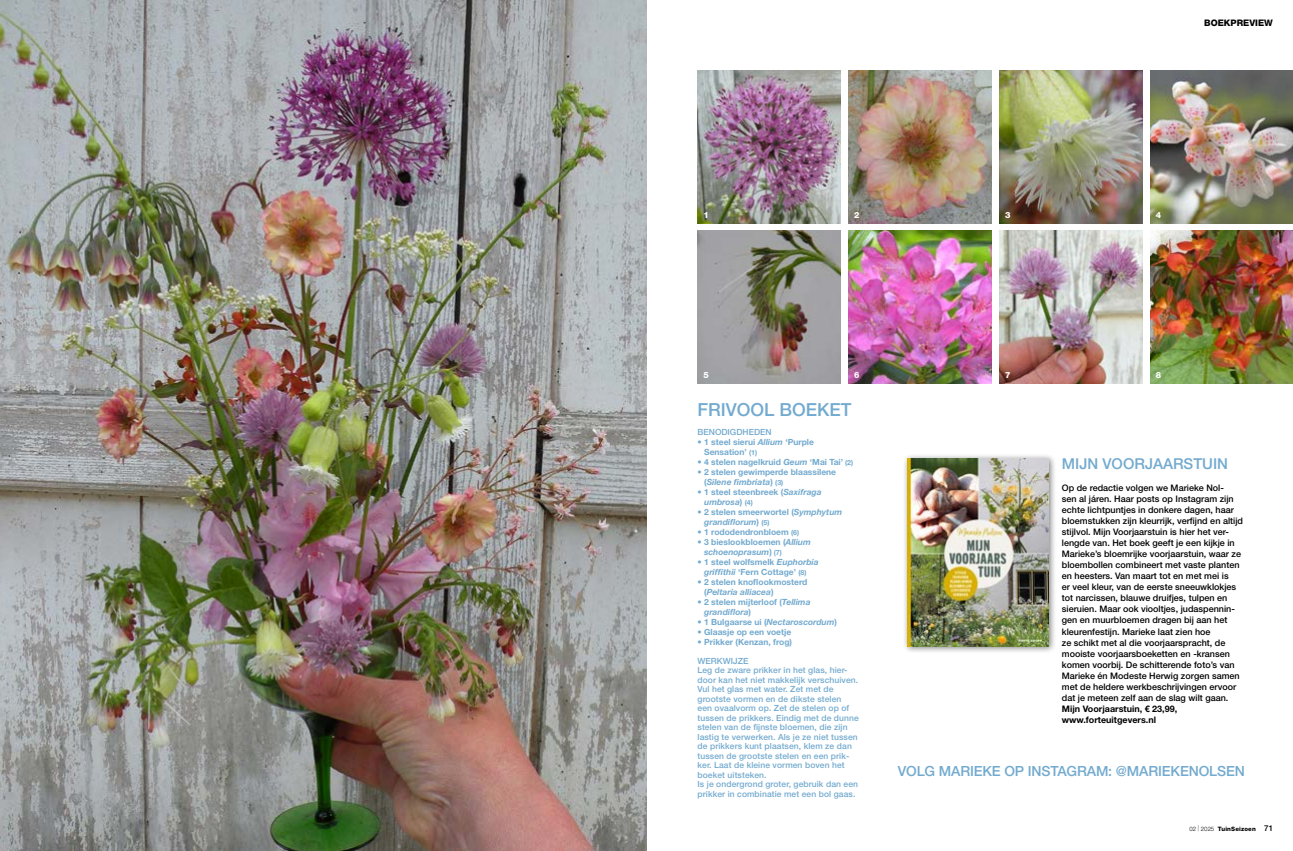
<style>
.page{position:relative;width:1293px;height:851px;background:#fff}
.page>*{position:absolute;margin:0;border:0;box-sizing:border-box;transform-origin:0 0}
.t1{font:500 18px "Helvetica Neue LT Std";color:#73aacf}
.t2{font:500 15px "Helvetica Neue LT Std";color:#73aacf}
.t3{font:500 14px "Helvetica Neue LT Std";letter-spacing:-.01em;color:#73aacf}
.t4{font:500 9px/11px "Helvetica Neue LT Std";color:#000}
.t5{font:700 9px/11px "Helvetica Neue LT Std";color:#000}
.t6{font:800 9px "Helvetica Neue LT Std";color:#000}
.t7{font:700 8.5px/10px "Helvetica Neue LT Std";color:#73aacf}
.t8{font:500 8.5px/9.5px "Helvetica Neue LT Std";letter-spacing:.01em;color:#73aacf}
.t9{font:800 8.5px "Helvetica Neue LT Std";color:#fff}
.t10{font:800 6px "Helvetica Neue LT Std";letter-spacing:.025em;color:#000}
.s1{font-style:italic}
.s2{font-size:7px}
.s3{font-weight:300}
.s4{font-weight:100}
.s5{font-weight:500;font-size:8px}
</style>
<div class="page">
<div style="left:902px;top:453px;width:154px;height:200px;background:#000;opacity:.5"></div>
<img style="left:907px;top:458px;width:141px;height:188px">
<img style="left:697px;top:71px;width:143px;height:152px">
<img style="left:848px;top:71px;width:143px;height:152px">
<img style="left:999px;top:71px;width:143px;height:152px">
<img style="left:1150px;top:71px;width:143px;height:152px">
<img style="left:697px;top:231px;width:143px;height:152px">
<img style="left:848px;top:231px;width:143px;height:152px">
<img style="left:999px;top:231px;width:143px;height:152px">
<img style="left:1150px;top:231px;width:143px;height:152px">
<img style="left:0;top:0;width:646px;height:850px">
<p class="t6" style="left:1204px;top:18px;width:70px">BOEKPREVIEW</p>
<p class="t9" style="left:703px;top:210px;width:7px">1</p>
<p class="t9" style="left:854px;top:210px;width:7px">2</p>
<p class="t9" style="left:1005px;top:210px;width:7px">3</p>
<p class="t9" style="left:1156px;top:210px;width:7px">4</p>
<p class="t9" style="left:703px;top:370px;width:7px">5</p>
<p class="t9" style="left:854px;top:370px;width:7px">6</p>
<p class="t9" style="left:1005px;top:370px;width:7px">7</p>
<p class="t9" style="left:1156px;top:370px;width:7px">8</p>
<h1 class="t1" style="left:697px;top:399px;width:156px">FRIVOOL BOEKET</h1>
<p class="t8" style="left:697px;top:426px;width:76px">BENODIGDHEDEN</p>
<p class="t7" style="left:704px;top:436px;width:111px;text-indent:-7px">• 1 steel sierui <span class="s1">Allium</span> ‘Purple<br>Sensation’ <span class="s2">(1)</span></p>
<p class="t7" style="left:697px;top:456px;width:157px">• 4 stelen nagelkruid <span class="s1">Geum</span> ‘Mai Tai’ <span class="s2">(2)</span></p>
<p class="t7" style="left:704px;top:466px;width:134px;text-indent:-7px">• 2 stelen gewimperde blaassilene (<span class="s1">Silene fimbriata</span>) <span class="s2">(3)</span></p>
<p class="t7" style="left:704px;top:486px;width:119px;text-indent:-7px">• 1 steel steenbreek (<span class="s1">Saxifraga umbrosa</span>) <span class="s2">(4)</span></p>
<p class="t7" style="left:704px;top:506px;width:140px;text-indent:-7px">• 2 stelen smeerwortel (<span class="s1">Symphytum grandiflorum</span>) <span class="s2">(5)</span></p>
<p class="t7" style="left:697px;top:526px;width:103px">• 1 rododendronbloem <span class="s2">(6)</span></p>
<p class="t7" style="left:704px;top:536px;width:108px;text-indent:-7px">• 3 bieslookbloemen (<span class="s1">Allium schoenoprasum</span>) <span class="s2">(7)</span></p>
<p class="t7" style="left:704px;top:556px;width:116px;text-indent:-7px">• 1 steel wolfsmelk <span class="s1">Euphorbia griffithii</span> ‘Fern Cottage’ <span class="s2">(8)</span></p>
<p class="t7" style="left:704px;top:576px;width:105px;text-indent:-7px">• 2 stelen knoflookmosterd (<span class="s1">Peltaria alliacea</span>)</p>
<p class="t7" style="left:704px;top:596px;width:108px;text-indent:-7px">• 2 stelen mijterloof (<span class="s1">Tellima grandiflora</span>)</p>
<p class="t7" style="left:697px;top:616px;width:141px">• 1 Bulgaarse ui (<span class="s1">Nectaroscordum</span>)</p>
<p class="t7" style="left:697px;top:626px;width:95px">• Glaasje op een voetje</p>
<p class="t7" style="left:697px;top:636px;width:96px">• Prikker (Kenzan, frog)</p>
<p class="t8" style="left:697px;top:655px;width:163px">WERKWIJZE<br>Leg de zware prikker in het glas, hier&shy;door kan het niet makkelijk verschuiven.<br>Vul het glas met water. Zet met de grootste vormen en de dikste stelen<br>een ovaalvorm op. Zet de stelen op of tussen de prikkers. Eindig met de dunne stelen van de fijnste bloemen, die zijn lastig te verwerken. Als je ze niet tussen de prikkers kunt plaatsen, klem ze dan tussen de grootste stelen en een prik&shy;ker. Laat de kleine vormen boven het boeket uitsteken.<br>Is je ondergrond groter, gebruik dan een prikker in combinatie met een bol gaas.</p>
<h2 class="t2" style="left:1062px;top:455px;width:168px">MIJN VOORJAARSTUIN</h2>
<p class="t4" style="left:1062px;top:482px;width:183px">Op de redactie volgen we Marieke Nol-<br>sen al járen. Haar posts op Instagram zijn echte lichtpuntjes in donkere dagen, haar bloemstukken zijn kleurrijk, verfijnd en altijd stijlvol. Mijn Voorjaarstuin is hier het ver&shy;lengde van. Het boek geeft je een kijkje in Marieke’s bloemrijke voorjaarstuin, waar ze bloembollen combineert met vaste planten en heesters. Van maart tot en met mei is<br>er veel kleur, van de eerste sneeuwklokjes tot narcissen, blauwe druifjes, tulpen en sieruien. Maar ook viooltjes, judaspennin&shy;gen en muurbloemen dragen bij aan het kleurenfestijn. Marieke laat zien hoe<br>ze schikt met al die voorjaarspracht, de mooiste voorjaarsboeketten en -kransen komen voorbij. De schitterende foto’s van Marieke én Modeste Herwig zorgen samen met de heldere werkbeschrijvingen ervoor dat je meteen zelf aan de slag wilt gaan.</p>
<p class="t5" style="left:1062px;top:702px;width:117px">Mijn Voorjaarstuin, € 23,99, www.forteuitgevers.nl</p>
<h3 class="t3" style="left:898px;top:762px;width:348px">VOLG MARIEKE OP INSTAGRAM: @MARIEKENOLSEN</h3>
<p class="t10" style="left:1189px;top:825px;width:85px"><span class="s3">02</span> <span class="s4">|</span> <span class="s3">2025</span> TuinSeizoen <span class="s5">71</span></p>
</div>
